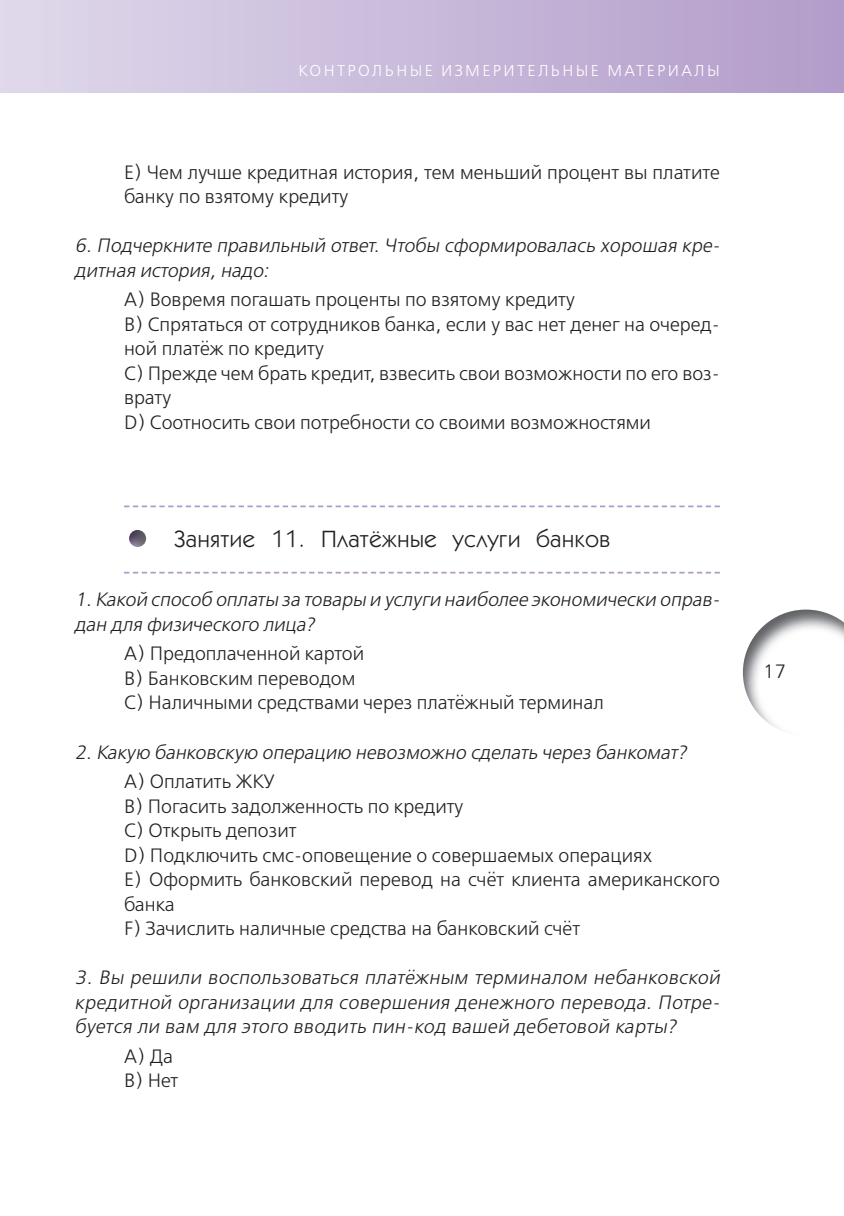
<style>
.page{position:relative;width:844px;height:1216px;background:#fff}
.page>*{position:absolute;margin:0;border:0;box-sizing:border-box;transform-origin:0 0}
.t1{font:23.62px "Kabel C";letter-spacing:.03em;color:#231f20}
.t2{font:19.25px/24.5px "Free Set C";color:#231f20}
.t3{font:italic 19.25px/24.5px "Free Set C";color:#231f20}
.t4{font:15.75px "Free Set C";letter-spacing:.15em;color:#fff}
</style>
<div class="page">
<div style="left:0;top:1px;width:843px;height:91px;background:linear-gradient(to right,#e0d9eb,#b29cca)"></div>
<img style="left:742px;top:609px;width:101px;height:121px">
<svg style="left:124px;top:505px;width:595px;height:2px"></svg>
<svg style="left:124px;top:571px;width:595px;height:2px"></svg>
<img style="left:129px;top:530px;width:17px;height:17px;border-radius:50%">
<p class="t4" style="left:298px;top:62px;width:423px">КОНТРОЛЬНЫЕ ИЗМЕРИТЕЛЬНЫЕ МАТЕРИАЛЫ</p>
<p class="t2" style="left:124px;top:160px;width:597px">E) Чем лучше кредитная история, тем меньший процент вы платите банку по взятому кредиту</p>
<p class="t3" style="left:74px;top:233px;width:649px">6. Подчеркните правильный ответ. Чтобы сформировалась хорошая кре&shy;дитная история, надо:</p>
<p class="t2" style="left:124px;top:287px;width:597px">A) Вовремя погашать проценты по взятому кредиту<br>B) Спрятаться от сотрудников банка, если у вас нет денег на очеред&shy;ной платёж по кредиту<br>C) Прежде чем брать кредит, взвесить свои возможности по его воз&shy;врату<br>D) Соотносить свои потребности со своими возможностями</p>
<p class="t1" style="left:174px;top:525px;width:437px">Занятие 11. Платёжные услуги банков</p>
<p class="t3" style="left:74px;top:587px;width:649px">1. Какой способ оплаты за товары и услуги наиболее экономически оправ&shy;дан для физического лица?</p>
<p class="t2" style="left:124px;top:641px;width:481px">A) Предоплаченной картой<br>B) Банковским переводом<br>C) Наличными средствами через платёжный терминал</p>
<p class="t3" style="left:74px;top:739px;width:615px">2. Какую банковскую операцию невозможно сделать через бан комат?</p>
<p class="t2" style="left:124px;top:769px;width:597px">A) Оплатить ЖКУ<br>B) Погасить задолженность по кредиту<br>C) Открыть депозит<br>D) Подключить смс-оповещение о совершаемых операциях<br>E) Оформить банковский перевод на счёт клиента американского банка<br>F) Зачислить наличные средства на банковский счёт</p>
<p class="t3" style="left:74px;top:965px;width:649px;text-align:justify">3. Вы решили воспользоваться платёжным терминалом небанков ской кредитной организации для совершения денежного перевода. Потре&shy;буется ли вам для этого вводить пин-код вашей дебетовой карты?</p>
<p class="t2" style="left:124px;top:1044px;width:56px">A) Да<br>B) Нет</p>
<p class="t2" style="left:762px;top:658px;width:25px">17</p>
</div>
